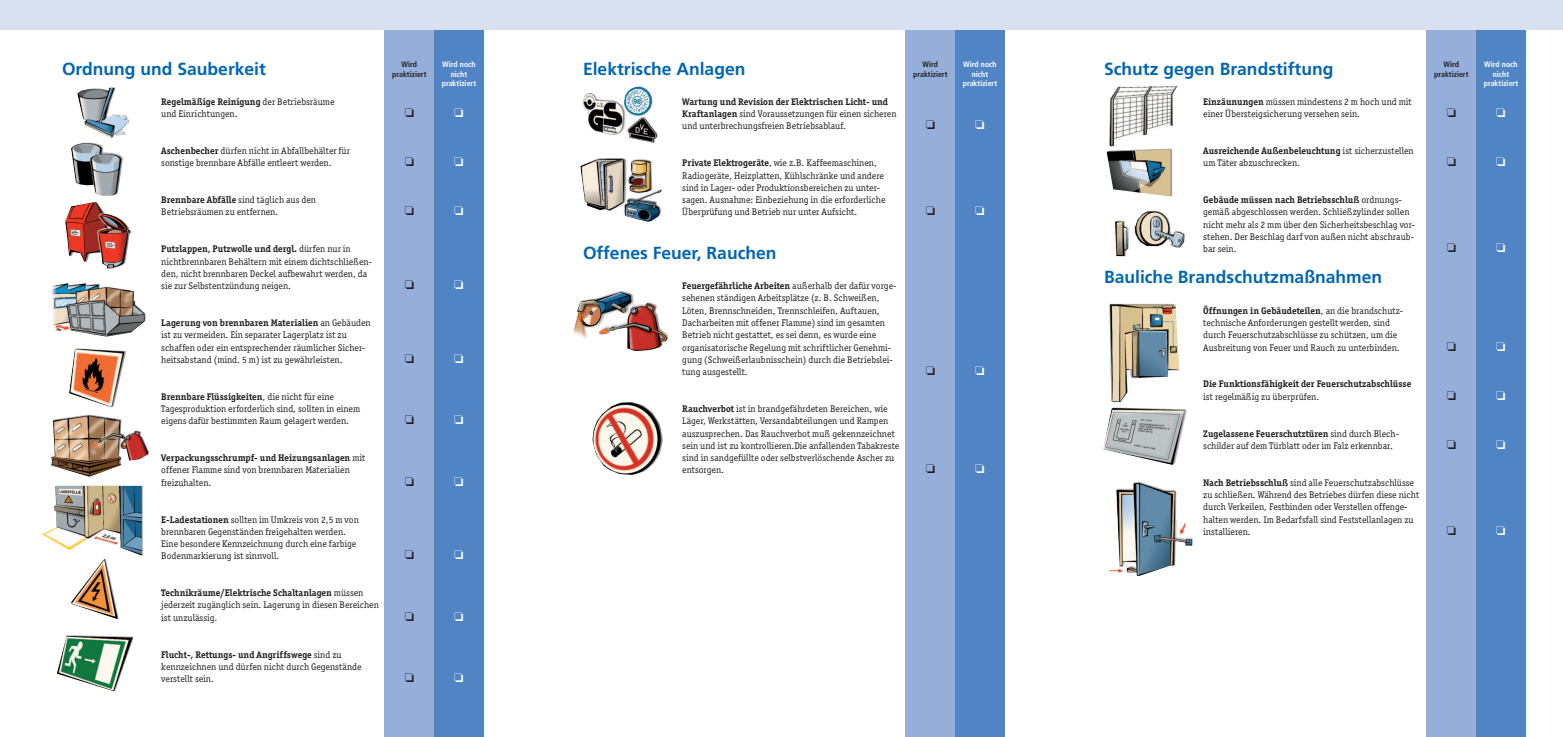
<style>
.page{position:relative;width:1563px;height:737px;background:#fff}
.page>*{position:absolute;margin:0;border:0;box-sizing:border-box;transform-origin:0 0}
.t1{font:700 17.5px "Frutiger LT";color:#0166b3}
.t2{font:9.62px/12.2px "Officina Ser ITC";color:#231f20}
.t3{font:700 9.62px "Officina Ser ITC";color:#231f20}
.t4{font:700 condensed 7.88px/9.5px "Frutiger LT";color:#fff;text-align:center}
.t5{font:700 condensed 7.88px/9.5px "Frutiger LT";color:#231f20;text-align:center}
.s1{font-weight:700}
</style>
<div class="page">
<div style="left:0;top:0;width:1563px;height:30px;background:#d9e1f1"></div>
<div style="left:384px;top:30px;width:50px;height:707px;background:#96afda"></div>
<div style="left:434px;top:30px;width:50px;height:707px;background:#5084c4"></div>
<div style="left:905px;top:30px;width:50px;height:707px;background:#96afda"></div>
<div style="left:955px;top:30px;width:50px;height:707px;background:#5084c4"></div>
<div style="left:1426px;top:30px;width:50px;height:707px;background:#96afda"></div>
<div style="left:1476px;top:30px;width:49px;height:707px;background:#5084c4"></div>
<img style="left:77px;top:87px;width:52px;height:50px">
<img style="left:71px;top:143px;width:52px;height:53px">
<img style="left:65px;top:202px;width:67px;height:66px">
<img style="left:52px;top:283px;width:94px;height:53px">
<img style="left:69px;top:348px;width:57px;height:59px">
<img style="left:582px;top:86px;width:75px;height:57px">
<img style="left:580px;top:158px;width:82px;height:64px">
<img style="left:573px;top:290px;width:95px;height:61px">
<img style="left:592px;top:402px;width:71px;height:73px">
<img style="left:1109px;top:86px;width:68px;height:61px">
<img style="left:1106px;top:148px;width:66px;height:48px">
<img style="left:1115px;top:210px;width:69px;height:46px">
<img style="left:1109px;top:304px;width:70px;height:98px">
<img style="left:1103px;top:407px;width:84px;height:58px">
<img style="left:1109px;top:482px;width:83px;height:94px">
<img style="left:51px;top:414px;width:98px;height:63px">
<img style="left:42px;top:485px;width:101px;height:70px">
<img style="left:71px;top:559px;width:48px;height:60px">
<img style="left:57px;top:635px;width:77px;height:56px">
<h1 class="t1" style="left:62px;top:61px;width:205px">Ordnung und Sauberkeit</h1>
<p class="t5" style="left:392px;top:60px;width:36px">Wird praktiziert</p>
<p class="t4" style="left:442px;top:60px;width:36px">Wird noch nicht praktiziert</p>
<h1 class="t1" style="left:583px;top:61px;width:164px">Elektrische Anlagen</h1>
<p class="t5" style="left:913px;top:60px;width:36px">Wird praktiziert</p>
<p class="t4" style="left:963px;top:60px;width:36px">Wird noch nicht praktiziert</p>
<h1 class="t1" style="left:1104px;top:61px;width:231px">Schutz gegen Brandstiftung</h1>
<p class="t5" style="left:1434px;top:60px;width:36px">Wird praktiziert</p>
<p class="t4" style="left:1483px;top:60px;width:36px">Wird noch nicht praktiziert</p>
<p class="t2" style="left:161px;top:95px;width:175px"><span class="s1">Regelmäßige Reinigung</span> der Betriebsräume und Einrichtungen.</p>
<p class="t2" style="left:161px;top:144px;width:190px"><span class="s1">Aschenbecher</span> dürfen nicht in Abfallbehälter für sonstige brennbare Abfälle entleert werden.</p>
<p class="t2" style="left:161px;top:194px;width:156px"><span class="s1">Brennbare Abfälle</span> sind täglich aus den<br>Betriebsräumen zu entfernen.</p>
<p class="t2" style="left:161px;top:243px;width:212px"><span class="s1">Putzlappen, Putzwolle und dergl.</span> dürfen nur in nichtbrennbaren Behältern mit einem dichtschließen&shy;den, nicht brennbaren Deckel aufbewahrt werden, da sie zur Selbstentzündung neigen.</p>
<p class="t2" style="left:161px;top:316px;width:211px"><span class="s1">Lagerung von brennbaren Materialien</span> an Gebäuden ist zu vermeiden. Ein separater Lagerplatz ist zu schaffen oder ein entsprechender räumlicher Sicher&shy;heitsabstand (mind. 5 m) ist zu gewährleisten.</p>
<p class="t2" style="left:161px;top:390px;width:200px"><span class="s1">Brennbare Flüssigkeiten</span>, die nicht für eine<br>Tagesproduktion erforderlich sind, sollten in einem eigens dafür bestimmten Raum gelagert werden.</p>
<p class="t2" style="left:161px;top:451px;width:206px"><span class="s1">Verpackungsschrumpf- und Heizungsanlagen</span> mit offener Flamme sind von brennbaren Materialien freizuhalten.</p>
<p class="t2" style="left:161px;top:513px;width:199px"><span class="s1">E-Ladestationen</span> sollten im Umkreis von 2,5 m von brennbaren Gegenständen freigehalten werden.<br>Eine besondere Kennzeichnung durch eine farbige Bodenmarkierung ist sinnvoll.</p>
<p class="t2" style="left:161px;top:586px;width:219px"><span class="s1">Technikräume/Elektrische Schaltanlagen</span> müssen jederzeit zugänglich sein. Lagerung in diesen Bereichen ist unzulässig.</p>
<p class="t2" style="left:161px;top:648px;width:202px"><span class="s1">Flucht-, Rettungs- und Angriffswege</span> sind zu kennzeichnen und dürfen nicht durch Gegenstände verstellt sein.</p>
<p class="t2" style="left:682px;top:95px;width:216px"><span class="s1">Wartung und Revision der Elektrischen Licht- und<br>Kraftanlagen</span> sind Voraussetzungen für einen sicheren und unterbrechungsfreien Betriebsablauf.</p>
<p class="t2" style="left:682px;top:157px;width:205px"><span class="s1">Private Elektrogeräte</span>, wie z.B. Kaffeemaschinen, Radiogeräte, Heizplatten, Kühlschränke und andere sind in Lager- oder Produktionsbereichen zu unter&shy;sagen. Ausnahme: Einbeziehung in die erforderliche Überprüfung und Betrieb nur unter Aufsicht.</p>
<p class="t2" style="left:1203px;top:95px;width:210px"><span class="s1">Einzäunungen</span> müssen mindestens 2 m hoch und mit einer Übersteigsicherung versehen sein.</p>
<p class="t2" style="left:1203px;top:144px;width:212px"><span class="s1">Ausreichende Außenbeleuchtung</span> ist sicherzustellen um Täter abzuschrecken.</p>
<p class="t2" style="left:1203px;top:194px;width:213px"><span class="s1">Gebäude müssen nach Betriebsschluß</span> ordnungs&shy;gemäß abgeschlossen werden. Schließzylinder sollen nicht mehr als 2 mm über den Sicherheitsbeschlag vor&shy;stehen. Der Beschlag darf von außen nicht abschraub-</p>
<h1 class="t1" style="left:583px;top:246px;width:195px">Offenes Feuer, Rauchen</h1>
<p class="t2" style="left:1203px;top:243px;width:35px">bar sein.</p>
<p class="t2" style="left:682px;top:280px;width:216px"><span class="s1">Feuergefährliche Arbeiten</span> außerhalb der dafür vorge&shy;sehenen ständigen Arbeitsplätze (z. B. Schweißen, Löten, Brennschneiden, Trennschleifen, Auftauen, Dacharbeiten mit offener Flamme) sind im gesamten Betrieb nicht gestattet, es sei denn, es wurde eine organisatorische Regelung mit schriftlicher Genehmi&shy;gung (Schweißerlaubnisschein) durch die Betriebslei&shy;tung ausgestellt.</p>
<p class="t2" style="left:682px;top:402px;width:219px"><span class="s1">Rauchverbot</span> ist in brandgefährdeten Bereichen, wie Läger, Werkstätten, Versandabteilungen und Rampen auszusprechen. Das Rauchverbot muß gekennzeichnet sein und ist zu kontrollieren.Die anfallenden Tabakreste sind in sandgefüllte oder selbstverlöschende Ascher zu entsorgen.</p>
<h1 class="t1" style="left:1104px;top:270px;width:280px">Bauliche Brandschutzmaßnahmen</h1>
<p class="t2" style="left:1203px;top:304px;width:201px"><span class="s1">Öffnungen in Gebäudeteilen</span>, an die brandschutz&shy;technische Anforderungen gestellt werden, sind durch Feuerschutzabschlüsse zu schützen, um die Ausbreitung von Feuer und Rauch zu unterbinden.</p>
<p class="t3" style="left:1203px;top:378px;width:209px">Die Funktionsfähigkeit der Feuerschutzabschlüsse</p>
<p class="t2" style="left:1203px;top:390px;width:117px">ist regelmäßig zu überprüfen.</p>
<p class="t2" style="left:1203px;top:427px;width:197px"><span class="s1">Zugelassene Feuerschutztüren</span> sind durch Blech&shy;schilder auf dem Türblatt oder im Falz erkennbar.</p>
<p class="t2" style="left:1203px;top:476px;width:217px"><span class="s1">Nach Betriebsschluß</span> sind alle Feuerschutzabschlüsse zu schließen. Während des Betriebes dürfen diese nicht durch Verkeilen, Festbinden oder Verstellen offenge&shy;halten werden. Im Bedarfsfall sind Feststellanlagen zu installieren.</p>
</div>
